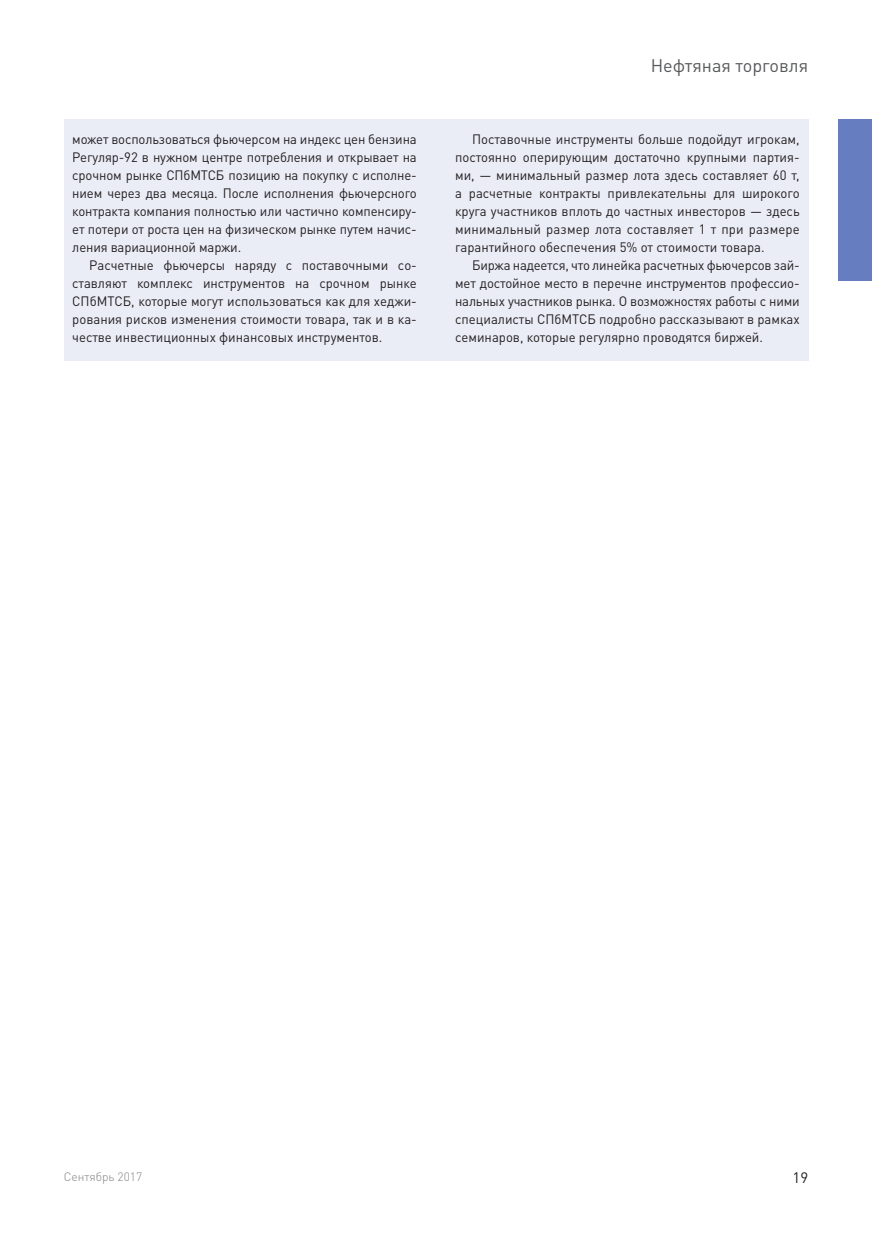
<style>
.page{position:relative;width:872px;height:1234px;background:#fff}
.page>*{position:absolute;margin:0;border:0;box-sizing:border-box;transform-origin:0 0}
.t1{font:18px "DIN Cyr";color:#57585a}
.t2{font:15px "DIN Cyr";color:#231f20}
.t3{font:13.5px/18px "DIN Cyr";letter-spacing:-.01em;color:#231f20;text-align:justify}
.t4{font:300 12px "DIN Cyr";color:#808285}
</style>
<div class="page">
<div style="left:838px;top:119px;width:34px;height:162px;background:#667ebf"></div>
<div style="left:64px;top:119px;width:744px;height:241px;background:#eaecf6"></div>
<p class="t3" style="left:72px;top:130px;width:346px">может воспользоваться фьючерсом на индекс цен бензина Регуляр-92 в нужном центре потребления и открывает на срочном рынке СПбМТСБ позицию на покупку с исполне&shy;нием через два месяца. После исполнения фьючерсного контракта компания полностью или частично компенсиру&shy;ет потери от роста цен на физическом рынке путем начис&shy;ления вариационной маржи.</p>
<p class="t3" style="left:72px;top:256px;width:346px;text-indent:17px">Расчетные фьючерсы наряду с поставочными со&shy;ставляют комплекс инструментов на срочном рынке СПбМТСБ, которые могут использоваться как для хеджи&shy;рования рисков изменения стоимости товара, так и в ка&shy;честве инвестиционных финансовых инструментов.</p>
<h1 class="t1" style="left:650px;top:53px;width:159px">Нефтяная торговля</h1>
<p class="t3" style="left:455px;top:130px;width:346px;text-indent:17px">Поставочные инструменты больше подойдут игрокам, постоянно оперирующим достаточно крупными партия&shy;ми, — минимальный размер лота здесь составляет 60 т, а расчетные контракты привлекательны для широкого круга участников вплоть до частных инвесторов — здесь минимальный размер лота составляет 1 т при размере гарантийного обеспечения 5% от стоимости товара.</p>
<p class="t3" style="left:455px;top:256px;width:346px;text-align:left;text-indent:17px">Биржа надеется, что линейка расчетных фьючерсов зай&shy;мет достойное место в перечне инструментов профессио&shy;нальных участников рынка. О возможностях работы с ними специалисты СПбМТСБ подробно рассказывают в рамках семинаров, которые регулярно проводятся биржей.</p>
<p class="t4" style="left:64px;top:1167px;width:80px">Сентябрь 2017</p>
<p class="t2" style="left:792px;top:1167px;width:17px">19</p>
</div>
